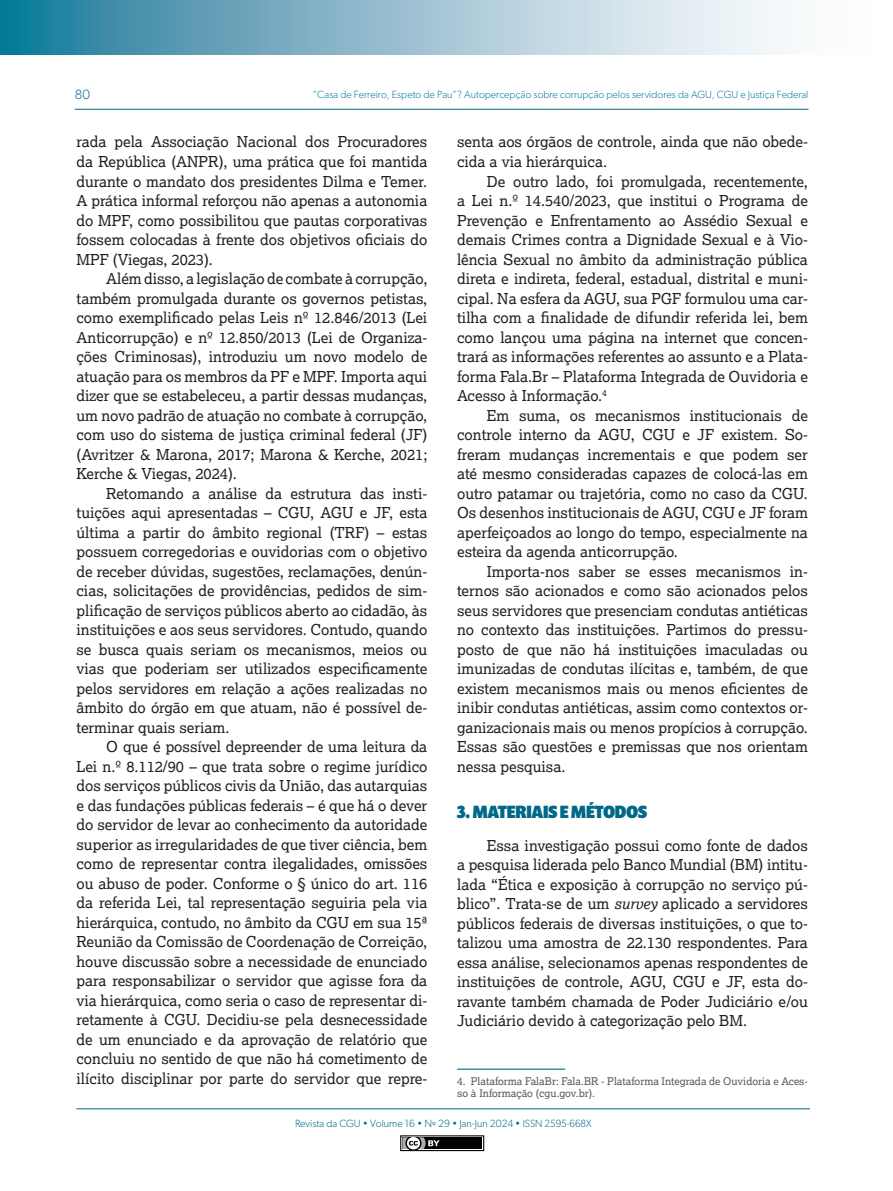
<style>
.page{position:relative;width:893px;height:1191px;background:#fff}
.page>*{position:absolute;margin:0;border:0;box-sizing:border-box;transform-origin:0 0}
.TÍTULO_DUAS_COLUNAS{font:900 18px "Prenton RP Cond";color:#006988}
.TEXTO_DUAS_COLUNAS{font:15px/19.5px "Lexia";color:#231f20;text-align:justify}
.t1{font:300 13.5px "Gibson";color:#006988}
.t2{font:300 10.5px "Gibson";color:#087d9a}
.NOTA_DE_RODAPÉ{font:10.5px/12px "Lexia";color:#57585a}
.t3{font:300 10.5px "Gibson";color:#006988}
.s1{font-style:italic}
</style>
<div class="page">
<svg style="left:0;top:0;width:781px;height:54px;background:#91bccd"></svg>
<hr style="left:75px;top:109px;width:733px;height:1px;background:#006988">
<hr style="left:76px;top:1108px;width:734px;height:1px;background:#006988">
<div style="left:400px;top:1135px;width:84px;height:16px;border:1px solid #000"></div>
<div style="left:402px;top:1137px;width:80px;height:12px;background:#000"></div>
<svg style="left:402px;top:1137px;width:38px;height:12px"></svg>
<hr style="left:457px;top:1068px;width:108px;height:1px;background:#006988">
<p class="t1" style="left:75px;top:86px;width:17px">80</p>
<p class="t2" style="left:313px;top:88px;width:497px">“Casa de Ferreiro, Espeto de Pau”? Autopercepção sobre corrupção pelos servidores da AGU, CGU e Justiça Federal</p>
<p class="TEXTO_DUAS_COLUNAS" style="left:77px;top:132px;width:352px">rada pela Associação Nacional dos Procuradores da República (ANPR), uma prática que foi mantida durante o mandato dos presidentes Dilma e Temer.<br>A prática informal reforçou não apenas a autonomia do MPF, como possibilitou que pautas corporativas fossem colocadas à frente dos objetivos oficiais do MPF (Viegas, 2023).</p>
<p class="TEXTO_DUAS_COLUNAS" style="left:77px;top:268px;width:352px;text-indent:30px">Além disso, a legislação de combate à corrupção, também promulgada durante os governos petistas, como exemplificado pelas Leis nº 12.846/2013 (Lei Anticorrupção) e nº 12.850/2013 (Lei de Organiza&shy;ções Criminosas), introduziu um novo modelo de atuação para os membros da PF e MPF. Importa aqui dizer que se estabeleceu, a partir dessas mudanças, um novo padrão de atuação no combate à corrupção, com uso do sistema de justiça criminal federal (JF) (Avritzer &amp; Marona, 2017; Marona &amp; Kerche, 2021; Kerche &amp; Viegas, 2024).</p>
<p class="TEXTO_DUAS_COLUNAS" style="left:77px;top:483px;width:352px;text-indent:30px">Retomando a análise da estrutura das insti&shy;tuições aqui apresentadas – CGU, AGU e JF, esta última a partir do âmbito regional (TRF) – estas possuem corregedorias e ouvidorias com o objetivo de receber dúvidas, sugestões, reclamações, denún&shy;cias, solicitações de providências, pedidos de sim&shy;plificação de serviços públicos aberto ao cidadão, às instituições e aos seus servidores. Contudo, quando se busca quais seriam os mecanismos, meios ou vias que poderiam ser utilizados especificamente pelos servidores em relação a ações realizadas no âmbito do órgão em que atuam, não é possível de&shy;terminar quais seriam.</p>
<p class="TEXTO_DUAS_COLUNAS" style="left:77px;top:736px;width:352px;text-indent:30px">O que é possível depreender de uma leitura da Lei n.º 8.112/90 – que trata sobre o regime jurídico dos serviços públicos civis da União, das autarquias e das fundações públicas federais – é que há o dever do servidor de levar ao conhecimento da autoridade superior as irregularidades de que tiver ciência, bem como de representar contra ilegalidades, omissões ou abuso de poder. Conforme o § único do art. 116 da referida Lei, tal representação seguiria pela via hierárquica, contudo, no âmbito da CGU em sua 15ª Reunião da Comissão de Coordenação de Correição, houve discussão sobre a necessidade de enunciado para responsabilizar o servidor que agisse fora da via hierárquica, como seria o caso de representar di&shy;retamente à CGU. Decidiu-se pela desnecessidade de um enunciado e da aprovação de relatório que concluiu no sentido de que não há cometimento de ilícito disciplinar por parte do servidor que repre-</p>
<p class="TEXTO_DUAS_COLUNAS" style="left:457px;top:132px;width:352px">senta aos órgãos de controle, ainda que não obede&shy;cida a via hierárquica.</p>
<p class="TEXTO_DUAS_COLUNAS" style="left:457px;top:171px;width:352px;text-indent:30px">De outro lado, foi promulgada, recentemente, a Lei n.º 14.540/2023, que institui o Programa de Prevenção e Enfrentamento ao Assédio Sexual e demais Crimes contra a Dignidade Sexual e à Vio&shy;lência Sexual no âmbito da administração pública direta e indireta, federal, estadual, distrital e muni&shy;cipal. Na esfera da AGU, sua PGF formulou uma car&shy;tilha com a finalidade de difundir referida lei, bem como lançou uma página na internet que concen&shy;trará as informações referentes ao assunto e a Plata&shy;forma Fala.Br – Plataforma Integrada de Ouvidoria e Acesso à Informação.<sup>4</sup></p>
<p class="TEXTO_DUAS_COLUNAS" style="left:457px;top:405px;width:352px;text-indent:30px">Em suma, os mecanismos institucionais de controle interno da AGU, CGU e JF existem. So&shy;freram mudanças incrementais e que podem ser até mesmo consideradas capazes de colocá-las em outro patamar ou trajetória, como no caso da CGU.<br>Os desenhos institucionais de AGU, CGU e JF foram aperfeiçoados ao longo do tempo, especialmente na esteira da agenda anticorrupção.</p>
<p class="TEXTO_DUAS_COLUNAS" style="left:457px;top:561px;width:352px;text-indent:30px">Importa-nos saber se esses mecanismos in&shy;ternos são acionados e como são acionados pelos seus servidores que presenciam condutas antiéticas no contexto das instituições. Partimos do pressu&shy;posto de que não há instituições imaculadas ou imunizadas de condutas ilícitas e, também, de que existem mecanismos mais ou menos eficientes de inibir condutas antiéticas, assim como contextos or&shy;ganizacionais mais ou menos propícios à corrupção.<br>Essas são questões e premissas que nos orientam nessa pesquisa.</p>
<p class="TÍTULO_DUAS_COLUNAS" style="left:457px;top:800px;width:191px">3. MATERIAIS E MÉTODOS</p>
<p class="TEXTO_DUAS_COLUNAS" style="left:457px;top:835px;width:352px;text-indent:30px">Essa investigação possui como fonte de dados a pesquisa liderada pelo Banco Mundial (BM) intitu&shy;lada “Ética e exposição à corrupção no serviço pú&shy;blico”. Trata-se de um <span class="s1">survey</span> aplicado a servidores públicos federais de diversas instituições, o que to&shy;talizou uma amostra de 22.130 respondentes. Para essa análise, selecionamos apenas respondentes de instituições de controle, AGU, CGU e JF, esta do&shy;ravante também chamada de Poder Judiciário e/ou Judiciário devido à categorização pelo BM.</p>
<p class="NOTA_DE_RODAPÉ" style="left:457px;top:1075px;width:352px">4. Plataforma FalaBr: Fala.BR - Plataforma Integrada de Ouvidoria e Aces&shy;so à Informação (cgu.gov.br).</p>
<p class="t3" style="left:295px;top:1116px;width:298px">Revista da CGU • Volume 16 • Nº 29 • Jan-Jun 2024 • ISSN 2595-668X</p>
</div>
